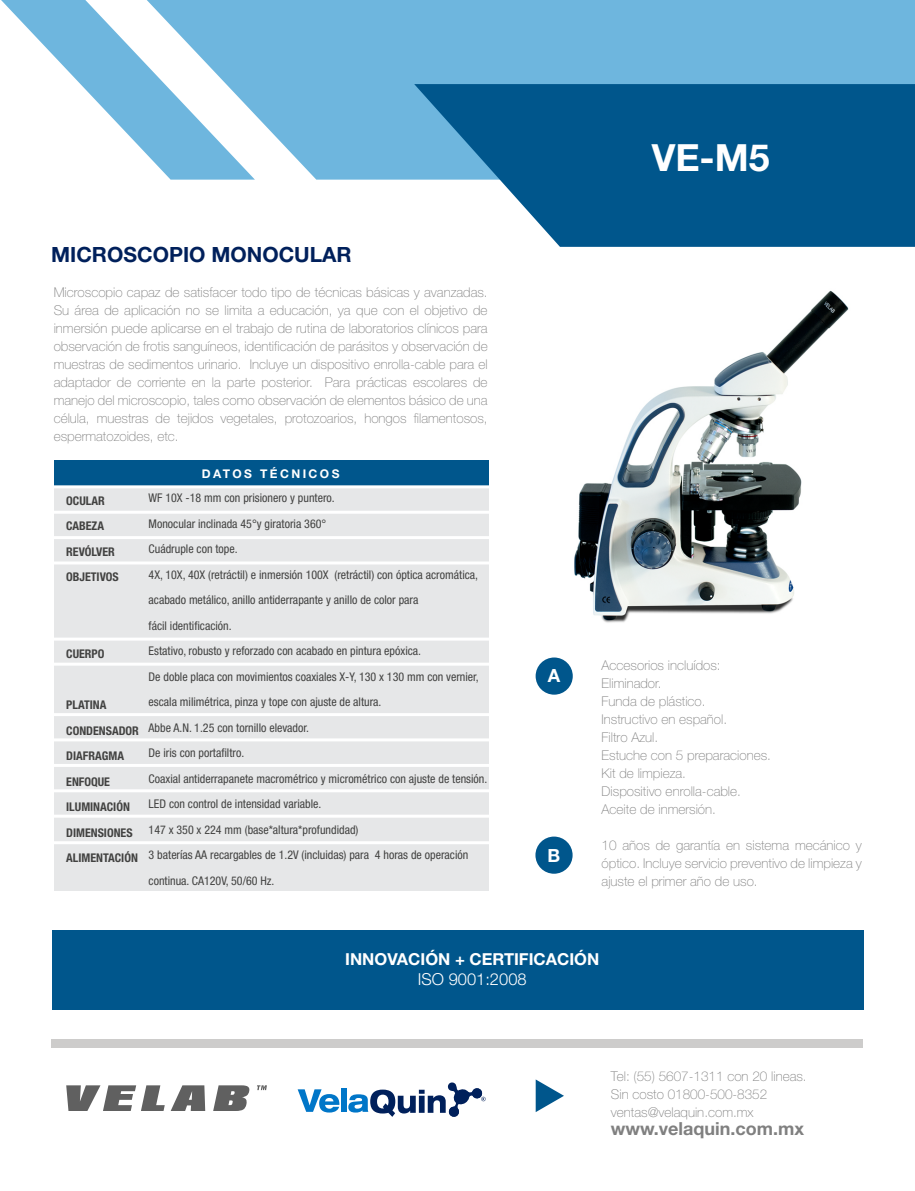
<style>
.page{position:relative;width:915px;height:1191px;background:#fff}
.page>*{position:absolute;margin:0;border:0;box-sizing:border-box;transform-origin:0 0}
.t1{font:700 37.5px "Helvetica Neue LT Std";color:#fff}
.t2{font:700 21px "Helvetica Neue LT Std";color:#00205b}
.t3{font:700 18.15px "Helvetica Neue LT Std";color:#fff}
.t4{font:700 18px "Helvetica Neue LT Std";color:#808080}
.t5{font:700 16.5px "Helvetica Neue LT Std";color:#fff}
.t6{font:300 16.5px "Helvetica Neue";color:#fff}
.t7{font:100 13.5px/18px "Helvetica Neue";color:#808080;text-align:justify}
.t8{font:condensed 12px/25.5px "Helvetica Neue LT Std";color:#424241}
.t9{font:700 condensed 12px/25.5px "Helvetica Neue LT Std";color:#424241}
.t10{font:700 12px "Helvetica Neue LT Std";letter-spacing:.2em;color:#fff}
</style>
<div class="page">
<div style="left:255px;top:0;width:660px;height:180px;background:#6eb6de"></div>
<svg style="left:1px;top:0;width:254px;height:180px"></svg>
<div style="left:52px;top:1039px;width:811px;height:8px;background:#cdcccb"></div>
<div style="left:52px;top:930px;width:812px;height:79px;background:#00568c"></div>
<svg style="left:298px;top:1089px;width:41px;height:23px"></svg>
<div style="left:341px;top:1088px;width:6px;height:23px;background:#0076c8"></div>
<svg style="left:348px;top:1082px;width:138px;height:35px"></svg>
<svg style="left:414px;top:84px;width:501px;height:163px;background:#1e6b9b"></svg>
<div style="left:536px;top:657px;width:37px;height:37px;background:#00568c;border-radius:50%"></div>
<div style="left:535px;top:836px;width:38px;height:37px;background:#00568c;border-radius:50%"></div>
<svg style="left:536px;top:1079px;width:28px;height:33px"></svg>
<div style="left:54px;top:460px;width:435px;height:430px;background:#e6e7e8"></div>
<div style="left:54px;top:460px;width:435px;height:27px;background:#00568c"></div>
<hr style="left:52px;top:511px;width:438px;height:3px;background:#fff">
<hr style="left:52px;top:536px;width:438px;height:3px;background:#fff">
<hr style="left:52px;top:561px;width:438px;height:3px;background:#fff">
<hr style="left:52px;top:637px;width:438px;height:3px;background:#fff">
<hr style="left:52px;top:662px;width:438px;height:3px;background:#fff">
<hr style="left:52px;top:713px;width:438px;height:3px;background:#fff">
<hr style="left:52px;top:764px;width:438px;height:3px;background:#fff">
<hr style="left:52px;top:738px;width:438px;height:3px;background:#fff">
<hr style="left:52px;top:789px;width:438px;height:3px;background:#fff">
<hr style="left:52px;top:814px;width:438px;height:3px;background:#fff">
<hr style="left:52px;top:841px;width:438px;height:3px;background:#fff">
<hr style="left:52px;top:485px;width:438px;height:3px;background:#fff">
<svg style="left:66px;top:1085px;width:99px;height:26px"></svg>
<svg style="left:171px;top:1085px;width:34px;height:26px"></svg>
<svg style="left:213px;top:1085px;width:36px;height:26px"></svg>
<svg style="left:257px;top:1085px;width:10px;height:5px"></svg>
<img style="left:574px;top:290px;width:275px;height:333px">
<h2 class="t2" style="left:51px;top:242px;width:302px">MICROSCOPIO MONOCULAR</h2>
<p class="t7" style="left:54px;top:283px;width:436px">Microscopio capaz de satisfacer todo tipo de técnicas básicas y avanzadas.<br>Su área de aplicación no se limita a educación, ya que con el objetivo de inmersión puede aplicarse en el trabajo de rutina de laboratorios clínicos para observación de frotis sanguíneos, identificación de parásitos y observación de muestras de sedimentos urinario. Incluye un dispositivo enrolla-cable para el adaptador de corriente en la parte posterior. Para prácticas escolares de manejo del microscopio, tales como observación de elementos básico de una célula, muestras de tejidos vegetales, protozoarios, hongos filamentosos, espermatozoides, etc.</p>
<p class="t9" style="left:66px;top:488px;width:54px">OCULAR<br>CABEZA<br>REVÓLVER<br>OBJETIVOS</p>
<p class="t9" style="left:66px;top:641px;width:40px">CUERPO</p>
<p class="t9" style="left:66px;top:692px;width:74px">PLATINA<br>CONDENSADOR<br>DIAFRAGMA<br>ENFOQUE<br>ILUMINACIÓN<br>DIMENSIONES<br>ALIMENTACIÓN</p>
<p class="t10" style="left:202px;top:466px;width:139px">DATOS TÉCNICOS</p>
<p class="t8" style="left:149px;top:485px;width:340px">WF 10X -18 mm con prisionero y puntero.<br>Monocular inclinada 45°y giratoria 360°<br>Cuádruple con tope.<br>4X, 10X, 40X (retráctil) e inmersión 100X (retráctil) con óptica acromática, acabado metálico, anillo antiderrapante y anillo de color para<br>fácil identificación.<br>Estativo, robusto y reforzado con acabado en pintura epóxica.<br>De doble placa con movimientos coaxiales X-Y, 130 x 130 mm con vernier, escala milimétrica, pinza y tope con ajuste de altura.<br>Abbe A.N. 1.25 con tornillo elevador.<br>De iris con portafiltro.<br>Coaxial antiderrapanete macrométrico y micrométrico con ajuste de tensión.<br>LED con control de intensidad variable.<br>147 x 350 x 224 mm (base*altura*profundidad)<br>3 baterías AA recargables de 1.2V (incluidas) para 4 horas de operación continua. CA120V, 50/60 Hz.</p>
<h1 class="t1" style="left:652px;top:134px;width:120px">VE-M5</h1>
<h3 class="t3" style="left:548px;top:664px;width:14px">A</h3>
<h3 class="t3" style="left:548px;top:844px;width:14px">B</h3>
<p class="t7" style="left:602px;top:656px;width:171px;text-align:left">Accesorios incluídos:<br>Eliminador.<br>Funda de plástico.<br>Instructivo en español.<br>Filtro Azul.<br>Estuche con 5 preparaciones.<br>Kit de limpieza.<br>Dispositivo enrolla-cable.<br>Aceite de inmersión.</p>
<p class="t7" style="left:602px;top:836px;width:262px">10 años de garantía en sistema mecánico y óptico. Incluye servicio preventivo de limpieza y ajuste el primer año de uso.</p>
<p class="t5" style="left:345px;top:949px;width:256px">INNOVACIÓN + CERTIFICACIÓN</p>
<p class="t6" style="left:418px;top:966px;width:110px">ISO 9001:2008</p>
<p class="t7" style="left:611px;top:1067px;width:197px;text-align:left">Tel: (55) 5607-1311 con 20 lineas.<br>Sin costo 01800-500-8352 ventas@velaquin.com.mx</p>
<h3 class="t4" style="left:611px;top:1117px;width:195px">www.velaquin.com.mx</h3>
</div>
